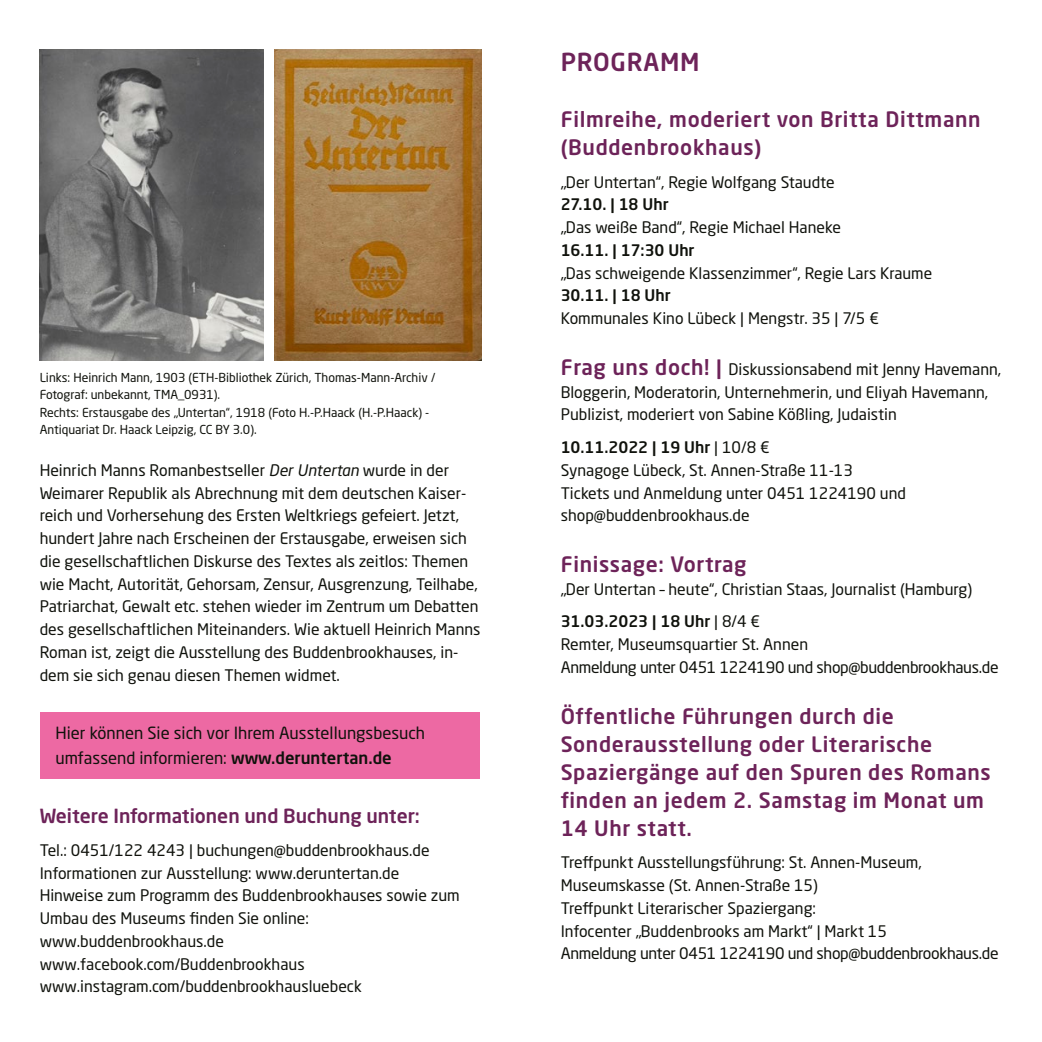
<style>
.page{position:relative;width:1042px;height:1042px;background:#fff}
.page>*{position:absolute;margin:0;border:0;box-sizing:border-box;transform-origin:0 0}
.t1{font:500 24.5px "Neo Sans Pro";letter-spacing:.03em;color:#6d2359}
.t2{font:500 21px/28px "Neo Sans Pro";letter-spacing:.03em;color:#6d2359}
.t3{font:500 19.25px "Neo Sans Pro";color:#6d2359}
.t4{font:16.62px/24.5px "Neo Sans Pro";color:#10120c}
.t5{font:15.75px/22.8px "Neo Sans Pro";color:#10120c}
.t6{font:15.75px/22.8px "Neo Sans Pro";letter-spacing:-.02em;color:#10120c}
.t7{font:500 15.75px "Neo Sans Pro";color:#10120c}
.t8{font:12.25px/17.5px "Neo Sans Pro";color:#10120c}
.s1{font-style:italic}
.s2{font-weight:500}
.s3{font-weight:500;font-size:21px;color:#6d2359}
</style>
<div class="page">
<img style="left:40px;top:50px;width:224px;height:311px">
<img style="left:274px;top:50px;width:207px;height:311px">
<div style="left:41px;top:712px;width:439px;height:67px;background:#ed69a3"></div>
<p class="t8" style="left:40px;top:368px;width:397px">Links: Heinrich Mann, 1903 (ETH-Bibliothek Zürich, Thomas-Mann-Archiv / Fotograf: unbekannt, TMA_0931).<br>Rechts: Erstausgabe des „Untertan“, 1918 (Foto H.-P.Haack (H.-P.Haack) - Antiquariat Dr. Haack Leipzig, CC BY 3.0).</p>
<p class="t5" style="left:40px;top:458px;width:442px">Heinrich Manns Romanbestseller <span class="s1">Der Untertan</span> wurde in der Weimarer Republik als Abrechnung mit dem deutschen Kaiser&shy;reich und Vorhersehung des Ersten Weltkriegs gefeiert. Jetzt, hundert Jahre nach Erscheinen der Erstausgabe, erweisen sich die gesellschaftlichen Diskurse des Textes als zeitlos: Themen wie Macht, Autorität, Gehorsam, Zensur, Ausgrenzung, Teilhabe, Patriarchat, Gewalt etc. stehen wieder im Zentrum um Debatten des gesellschaftlichen Miteinanders. Wie aktuell Heinrich Manns Roman ist, zeigt die Ausstellung des Buddenbrookhauses, in&shy;dem sie sich genau diesen Themen widmet.</p>
<p class="t4" style="left:55px;top:721px;width:371px">Hier können Sie sich vor Ihrem Ausstellungsbesuch umfassend informieren: <span class="s2">www.deruntertan.de</span></p>
<p class="t3" style="left:40px;top:804px;width:382px">Weitere Informationen und Buchung unter:</p>
<p class="t5" style="left:40px;top:838px;width:422px">Tel.: 0451/122 4243 | buchungen@buddenbrookhaus.de Informationen zur Ausstellung: www.deruntertan.de Hinweise zum Programm des Buddenbrookhauses sowie zum Umbau des Museums finden Sie online: www.buddenbrookhaus.de www.facebook.com/Buddenbrookhaus www.instagram.com/buddenbrookhausluebeck</p>
<h1 class="t1" style="left:561px;top:46px;width:140px">PROGRAMM</h1>
<h2 class="t2" style="left:561px;top:105px;width:421px">Filmreihe, moderiert von Britta Dittmann (Buddenbrookhaus)</h2>
<p class="t5" style="left:561px;top:170px;width:276px">„Der Untertan“, Regie Wolfgang Staudte</p>
<p class="t7" style="left:561px;top:194px;width:109px">27.10. | 18 Uhr</p>
<p class="t5" style="left:561px;top:216px;width:282px">„Das weiße Band“, Regie Michael Haneke</p>
<p class="t7" style="left:561px;top:240px;width:135px">16.11. | 17:30 Uhr</p>
<p class="t5" style="left:561px;top:261px;width:373px">„Das schweigende Klassenzimmer“, Regie Lars Kraume</p>
<p class="t7" style="left:561px;top:286px;width:111px">30.11. | 18 Uhr</p>
<p class="t5" style="left:561px;top:307px;width:320px">Kommunales Kino Lübeck | Mengstr. 35 | 7/5 €</p>
<p class="t5" style="left:561px;top:357px;width:442px"><span class="s3">Frag uns doch! |</span> Diskussionsabend mit Jenny Havemann,<br>Bloggerin, Moderatorin, Unternehmerin, und Eliyah Havemann,<br>Publizist, moderiert von Sabine Kößling, Judaistin</p>
<p class="t5" style="left:561px;top:436px;width:347px"><span class="s2">10.11.2022 | 19 Uhr</span> | 10/8 €<br>Synagoge Lübeck, St. Annen-Straße 11-13<br>Tickets und Anmeldung unter 0451 1224190 und shop@buddenbrookhaus.de</p>
<h2 class="t2" style="left:561px;top:550px;width:187px">Finissage: Vortrag</h2>
<p class="t5" style="left:561px;top:572px;width:413px;line-height:32.7px">„Der Untertan – heute“, Christian Staas, Journalist (Hamburg)<br><span class="s2">31.03.2023 | 18 Uhr</span> | 8/4 €</p>
<p class="t6" style="left:561px;top:633px;width:439px">Remter, Museumsquartier St. Annen<br>Anmeldung unter 0451 1224190 und shop@buddenbrookhaus.de</p>
<h2 class="t2" style="left:561px;top:701px;width:432px">Öffentliche Führungen durch die<br>Sonderausstellung oder Literarische<br>Spaziergänge auf den Spuren des Romans finden an jedem 2. Samstag im Monat um<br>14 Uhr statt.</h2>
<p class="t5" style="left:561px;top:851px;width:439px">Treffpunkt Ausstellungsführung: St. Annen-Museum, Museumskasse (St. Annen-Straße 15)<br>Treffpunkt Literarischer Spaziergang:<br>Infocenter „Buddenbrooks am Markt“ | Markt 15<br>Anmeldung unter 0451 1224190 und shop@buddenbrookhaus.de</p>
</div>
